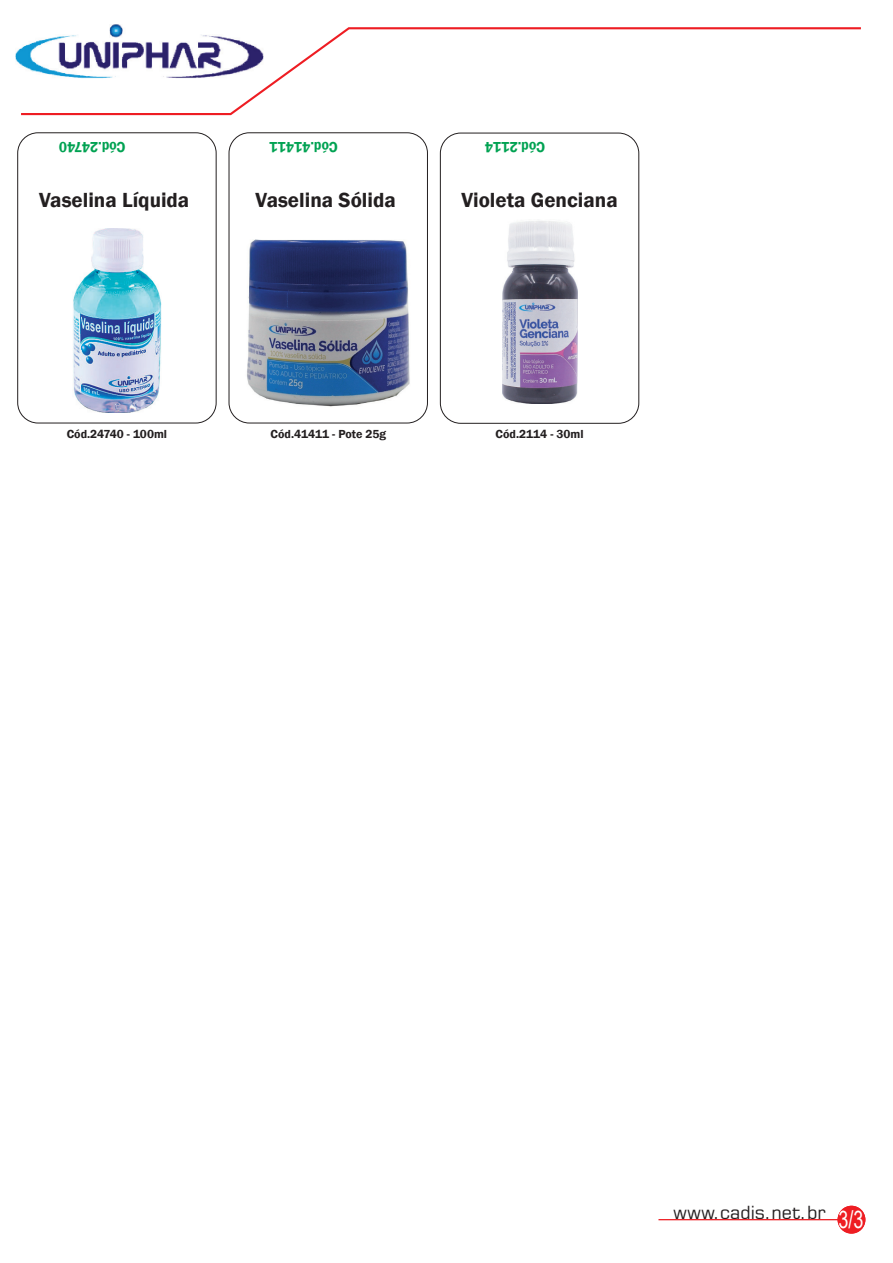
<style>
.page{position:relative;width:893px;height:1263px;background:#fff}
.page>*{position:absolute;margin:0;border:0;box-sizing:border-box;transform-origin:0 0}
.t1{font:600 21px "Franklin Gothic";color:#231f20}
.t2{font:18px "Square 721 BT";color:#231f20}
.t3{font:600 15px "Franklin Gothic";color:#00a252;scale:.93 1}
.t4{font:600 12px "Franklin Gothic";color:#231f20}
.s1{font-family:"Arial";font-size:24.3px;color:#fff}
</style>
<div class="page">
<div style="left:17px;top:132px;width:200px;height:291px;border:1px solid #231f20;border-radius:20px"></div>
<hr style="left:658px;top:1219px;width:199px;height:1px;background:#ee1d23">
<div style="left:837px;top:1206px;width:28px;height:27px;background:#ee1d23;border-radius:14px"></div>
<svg style="left:21px;top:27px;width:840px;height:89px"></svg>
<img style="left:15px;top:25px;width:248px;height:53px">
<img style="left:73px;top:228px;width:88px;height:185px">
<div style="left:229px;top:132px;width:199px;height:291px;border:1px solid #231f20;border-radius:20px"></div>
<img style="left:247px;top:239px;width:163px;height:168px">
<div style="left:440px;top:133px;width:199px;height:291px;border:1px solid #231f20;border-radius:20px"></div>
<img style="left:502px;top:221px;width:75px;height:183px">
<p class="t3" style="left:126px;top:156px;width:73px;rotate:-180deg">Cód.24740</p>
<h1 class="t1" style="left:39px;top:187px;width:152px">Vaselina Líquida</h1>
<p class="t3" style="left:338px;top:156px;width:75px;rotate:-180deg">Cód.41411</p>
<h1 class="t1" style="left:256px;top:187px;width:142px">Vaselina Sólida</h1>
<p class="t3" style="left:545px;top:157px;width:66px;rotate:-180deg">Cód.2114</p>
<h1 class="t1" style="left:461px;top:187px;width:158px">Violeta Genciana</h1>
<p class="t4" style="left:67px;top:426px;width:102px">Cód.24740 - 100ml</p>
<p class="t4" style="left:271px;top:426px;width:117px">Cód.41411 - Pote 25g</p>
<p class="t4" style="left:496px;top:426px;width:89px">Cód.2114 - 30ml</p>
<h2 class="t2" style="left:673px;top:1201px;width:192px">www.cadis.net.br <span class="s1">3/3</span></h2>
</div>
